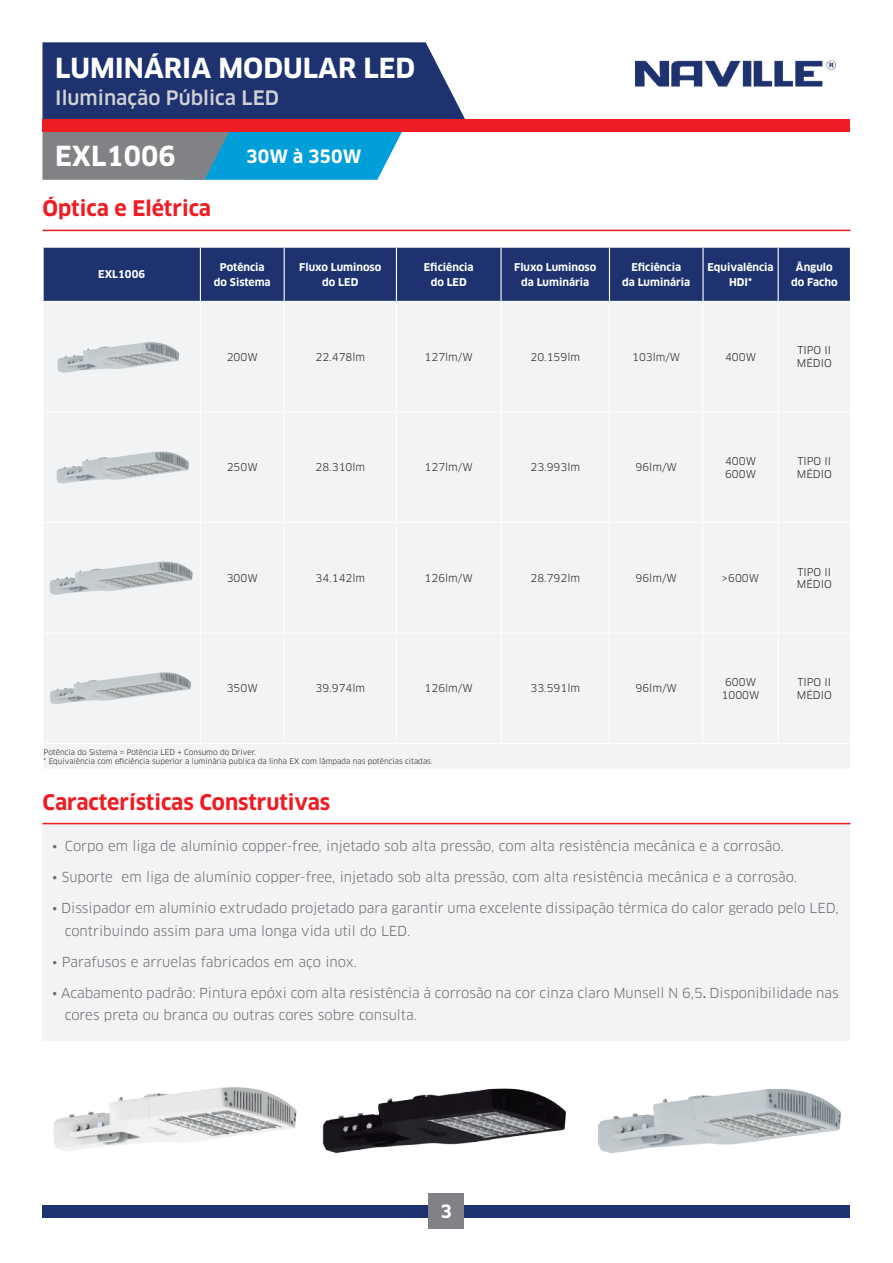
<style>
.page{position:relative;width:893px;height:1263px;background:#fff}
.page>*{position:absolute;margin:0;border:0;box-sizing:border-box;transform-origin:0 0}
.t1{font:700 27px "Clan OT";color:#fff}
.t2{font:700 21px "Clan OT";color:#ee1d23}
.t3{font:500 19.5px "Clan OT";color:#d1d2d4}
.t4{font:700 18px "Clan OT";color:#fff}
.t5{font:13.5px/22.5px "Clan OT";color:#6c6d70}
.t6{font:10.5px/12.6px "Clan OT";color:#231f20}
.t7{font:700 10.5px/15px "Clan OT";color:#fff;text-align:center}
.t8{font:7.5px/9px "Clan OT";color:#231f20}
.s1{font-weight:500}
</style>
<div class="page">
<svg style="left:42px;top:131px;width:360px;height:49px;background:#4895b2"></svg>
<div style="left:42px;top:42px;width:423px;height:79px;background:#1d326f"></div>
<div style="left:43px;top:119px;width:807px;height:13px;background:#ee1d23"></div>
<div style="left:43px;top:1205px;width:807px;height:13px;background:#1d326f"></div>
<div style="left:429px;top:1194px;width:35px;height:35px;background:#808285"></div>
<img style="left:635px;top:60px;width:201px;height:27px">
<div style="left:43px;top:823px;width:807px;height:218px;background:#f2f3f4"></div>
<hr style="left:43px;top:230px;width:807px;height:1px;background:#ee1d23">
<img style="left:322px;top:1088px;width:245px;height:65px">
<img style="left:598px;top:1089px;width:243px;height:65px">
<img style="left:54px;top:1087px;width:243px;height:64px">
<hr style="left:43px;top:823px;width:807px;height:1px;background:#ee1d23">
<div style="left:44px;top:248px;width:806px;height:53px;background:#1d326f"></div>
<div style="left:44px;top:302px;width:806px;height:466px;background:#f2f3f4"></div>
<div style="left:44px;top:634px;width:734px;height:109px;background:#f2f3f4"></div>
<hr style="left:200px;top:248px;width:1px;height:53px;background:#fff">
<hr style="left:284px;top:248px;width:1px;height:53px;background:#fff">
<hr style="left:396px;top:248px;width:1px;height:53px;background:#fff">
<hr style="left:500px;top:248px;width:2px;height:53px;background:#fff">
<hr style="left:609px;top:248px;width:1px;height:53px;background:#fff">
<hr style="left:702px;top:248px;width:2px;height:53px;background:#fff">
<hr style="left:778px;top:248px;width:1px;height:53px;background:#fff">
<hr style="left:200px;top:633px;width:1px;height:110px;background:#fff">
<hr style="left:284px;top:633px;width:1px;height:110px;background:#fff">
<hr style="left:396px;top:633px;width:1px;height:110px;background:#fff">
<hr style="left:500px;top:633px;width:2px;height:110px;background:#fff">
<hr style="left:609px;top:633px;width:1px;height:110px;background:#fff">
<hr style="left:702px;top:633px;width:2px;height:110px;background:#fff">
<hr style="left:200px;top:302px;width:1px;height:109px;background:#fff">
<hr style="left:284px;top:302px;width:1px;height:109px;background:#fff">
<hr style="left:396px;top:302px;width:1px;height:109px;background:#fff">
<hr style="left:500px;top:302px;width:2px;height:109px;background:#fff">
<hr style="left:609px;top:302px;width:1px;height:109px;background:#fff">
<hr style="left:702px;top:302px;width:2px;height:109px;background:#fff">
<hr style="left:200px;top:412px;width:1px;height:110px;background:#fff">
<hr style="left:284px;top:412px;width:1px;height:110px;background:#fff">
<hr style="left:396px;top:412px;width:1px;height:110px;background:#fff">
<hr style="left:500px;top:412px;width:2px;height:110px;background:#fff">
<hr style="left:609px;top:412px;width:1px;height:110px;background:#fff">
<hr style="left:702px;top:412px;width:2px;height:110px;background:#fff">
<hr style="left:200px;top:523px;width:1px;height:110px;background:#fff">
<hr style="left:284px;top:523px;width:1px;height:110px;background:#fff">
<hr style="left:396px;top:523px;width:1px;height:110px;background:#fff">
<hr style="left:500px;top:523px;width:2px;height:110px;background:#fff">
<hr style="left:609px;top:523px;width:1px;height:110px;background:#fff">
<hr style="left:702px;top:523px;width:2px;height:110px;background:#fff">
<hr style="left:44px;top:411px;width:156px;height:1px;background:#fff">
<hr style="left:200px;top:411px;width:84px;height:1px;background:#fff">
<hr style="left:284px;top:411px;width:112px;height:1px;background:#fff">
<hr style="left:396px;top:411px;width:105px;height:1px;background:#fff">
<hr style="left:501px;top:411px;width:108px;height:1px;background:#fff">
<hr style="left:609px;top:411px;width:94px;height:1px;background:#fff">
<hr style="left:703px;top:411px;width:75px;height:1px;background:#fff">
<hr style="left:779px;top:411px;width:71px;height:1px;background:#fff">
<hr style="left:44px;top:633px;width:156px;height:1px;background:#fff">
<hr style="left:200px;top:633px;width:84px;height:1px;background:#fff">
<hr style="left:284px;top:633px;width:112px;height:1px;background:#fff">
<hr style="left:396px;top:633px;width:105px;height:1px;background:#fff">
<hr style="left:501px;top:633px;width:108px;height:1px;background:#fff">
<hr style="left:609px;top:633px;width:94px;height:1px;background:#fff">
<hr style="left:703px;top:633px;width:75px;height:1px;background:#fff">
<hr style="left:778px;top:633px;width:1px;height:110px;background:#fff">
<hr style="left:778px;top:302px;width:1px;height:110px;background:#fff">
<hr style="left:778px;top:412px;width:1px;height:110px;background:#fff">
<hr style="left:778px;top:523px;width:1px;height:110px;background:#fff">
<hr style="left:44px;top:522px;width:156px;height:1px;background:#fff">
<hr style="left:200px;top:522px;width:84px;height:1px;background:#fff">
<hr style="left:284px;top:522px;width:112px;height:1px;background:#fff">
<hr style="left:396px;top:522px;width:105px;height:1px;background:#fff">
<hr style="left:501px;top:522px;width:108px;height:1px;background:#fff">
<hr style="left:609px;top:522px;width:94px;height:1px;background:#fff">
<hr style="left:703px;top:522px;width:75px;height:1px;background:#fff">
<hr style="left:778px;top:522px;width:72px;height:1px;background:#fff">
<hr style="left:778px;top:633px;width:72px;height:1px;background:#fff">
<hr style="left:44px;top:743px;width:156px;height:1px;background:#fff">
<hr style="left:200px;top:743px;width:84px;height:1px;background:#fff">
<hr style="left:284px;top:743px;width:112px;height:1px;background:#fff">
<hr style="left:396px;top:743px;width:105px;height:1px;background:#fff">
<hr style="left:501px;top:743px;width:108px;height:1px;background:#fff">
<hr style="left:609px;top:743px;width:94px;height:1px;background:#fff">
<hr style="left:703px;top:743px;width:75px;height:1px;background:#fff">
<hr style="left:778px;top:743px;width:72px;height:1px;background:#fff">
<img style="left:52px;top:336px;width:139px;height:42px">
<img style="left:52px;top:446px;width:139px;height:42px">
<img style="left:48px;top:557px;width:147px;height:42px">
<img style="left:48px;top:665px;width:147px;height:47px">
<h1 class="t1" style="left:55px;top:52px;width:362px">LUMINÁRIA MODULAR LED</h1>
<h3 class="t3" style="left:55px;top:86px;width:225px">Iluminação Pública LED</h3>
<h1 class="t1" style="left:55px;top:140px;width:122px">EXL1006</h1>
<h3 class="t4" style="left:246px;top:146px;width:117px">30W à 350W</h3>
<h2 class="t2" style="left:43px;top:196px;width:170px">Óptica e Elétrica</h2>
<p class="t7" style="left:98px;top:267px;width:48px">EXL1006</p>
<p class="t7" style="left:214px;top:260px;width:58px">Potência do Sistema</p>
<p class="t7" style="left:299px;top:260px;width:84px">Fluxo Luminoso do LED</p>
<p class="t7" style="left:424px;top:260px;width:51px">Eficiência do LED</p>
<p class="t7" style="left:514px;top:260px;width:84px">Fluxo Luminoso da Luminária</p>
<p class="t7" style="left:622px;top:260px;width:70px">Eficiência<br>da Luminária</p>
<p class="t7" style="left:707px;top:260px;width:68px">Equivalência<br>HDI*</p>
<p class="t7" style="left:791px;top:260px;width:48px">Ângulo do Facho</p>
<p class="t6" style="left:227px;top:351px;width:33px">200W</p>
<p class="t6" style="left:316px;top:351px;width:51px">22.478lm</p>
<p class="t6" style="left:425px;top:351px;width:50px">127lm/W</p>
<p class="t6" style="left:530px;top:351px;width:51px">20.159lm</p>
<p class="t6" style="left:632px;top:351px;width:50px">103lm/W</p>
<p class="t6" style="left:725px;top:351px;width:33px">400W</p>
<p class="t6" style="left:797px;top:344px;width:36px">TIPO II<br>MÉDIO</p>
<p class="t6" style="left:227px;top:461px;width:33px">250W</p>
<p class="t6" style="left:316px;top:461px;width:51px">28.310lm</p>
<p class="t6" style="left:425px;top:461px;width:50px">127lm/W</p>
<p class="t6" style="left:530px;top:461px;width:51px">23.993lm</p>
<p class="t6" style="left:636px;top:461px;width:43px">96lm/W</p>
<p class="t6" style="left:725px;top:455px;width:33px">400W<br>600W</p>
<p class="t6" style="left:797px;top:455px;width:36px">TIPO II<br>MÉDIO</p>
<p class="t6" style="left:227px;top:572px;width:33px">300W</p>
<p class="t6" style="left:316px;top:572px;width:51px">34.142lm</p>
<p class="t6" style="left:425px;top:572px;width:50px">126lm/W</p>
<p class="t6" style="left:530px;top:572px;width:51px">28.792lm</p>
<p class="t6" style="left:636px;top:572px;width:43px">96lm/W</p>
<p class="t6" style="left:722px;top:572px;width:39px">&gt;600W</p>
<p class="t6" style="left:797px;top:565px;width:36px">TIPO II<br>MÉDIO</p>
<p class="t6" style="left:227px;top:682px;width:33px">350W</p>
<p class="t6" style="left:316px;top:682px;width:51px">39.974lm</p>
<p class="t6" style="left:425px;top:682px;width:50px">126lm/W</p>
<p class="t6" style="left:530px;top:682px;width:51px">33.591lm</p>
<p class="t6" style="left:636px;top:682px;width:43px">96lm/W</p>
<p class="t6" style="left:722px;top:676px;width:39px;text-align:center">600W<br>1000W</p>
<p class="t6" style="left:797px;top:676px;width:36px">TIPO II<br>MÉDIO</p>
<p class="t8" style="left:44px;top:747px;width:391px">Potência do Sistema = Potência LED + Consumo do Driver.<br>* Equivalência com eficiência superior a luminária publica da linha EX com lâmpada nas potências citadas.</p>
<h2 class="t2" style="left:43px;top:790px;width:289px">Características Construtivas</h2>
<p class="t5" style="left:52px;top:835px;width:733px">• Corpo em liga de alumínio copper-free, injetado sob alta pressão, com alta resistência mecânica e a corrosão.</p>
<p class="t5" style="left:52px;top:866px;width:747px">• Suporte em liga de alumínio copper-free, injetado sob alta pressão, com alta resistência mecânica e a corrosão.</p>
<p class="t5" style="left:65px;top:897px;width:775px;text-indent:-13px">• Dissipador em alumínio extrudado projetado para garantir uma excelente dissipação térmica do calor gerado pelo LED, contribuindo assim para uma longa vida util do LED.</p>
<p class="t5" style="left:52px;top:951px;width:307px">• Parafusos e arruelas fabricados em aço inox.</p>
<p class="t5" style="left:65px;top:982px;width:775px;text-indent:-13px">• Acabamento padrão: Pintura epóxi com alta resistência á corrosão na cor cinza claro Munsell N 6,5<span class="s1">.</span> Disponibilidade nas cores preta ou branca ou outras cores sobre consulta.</p>
<h3 class="t4" style="left:441px;top:1200px;width:13px">3</h3>
</div>
